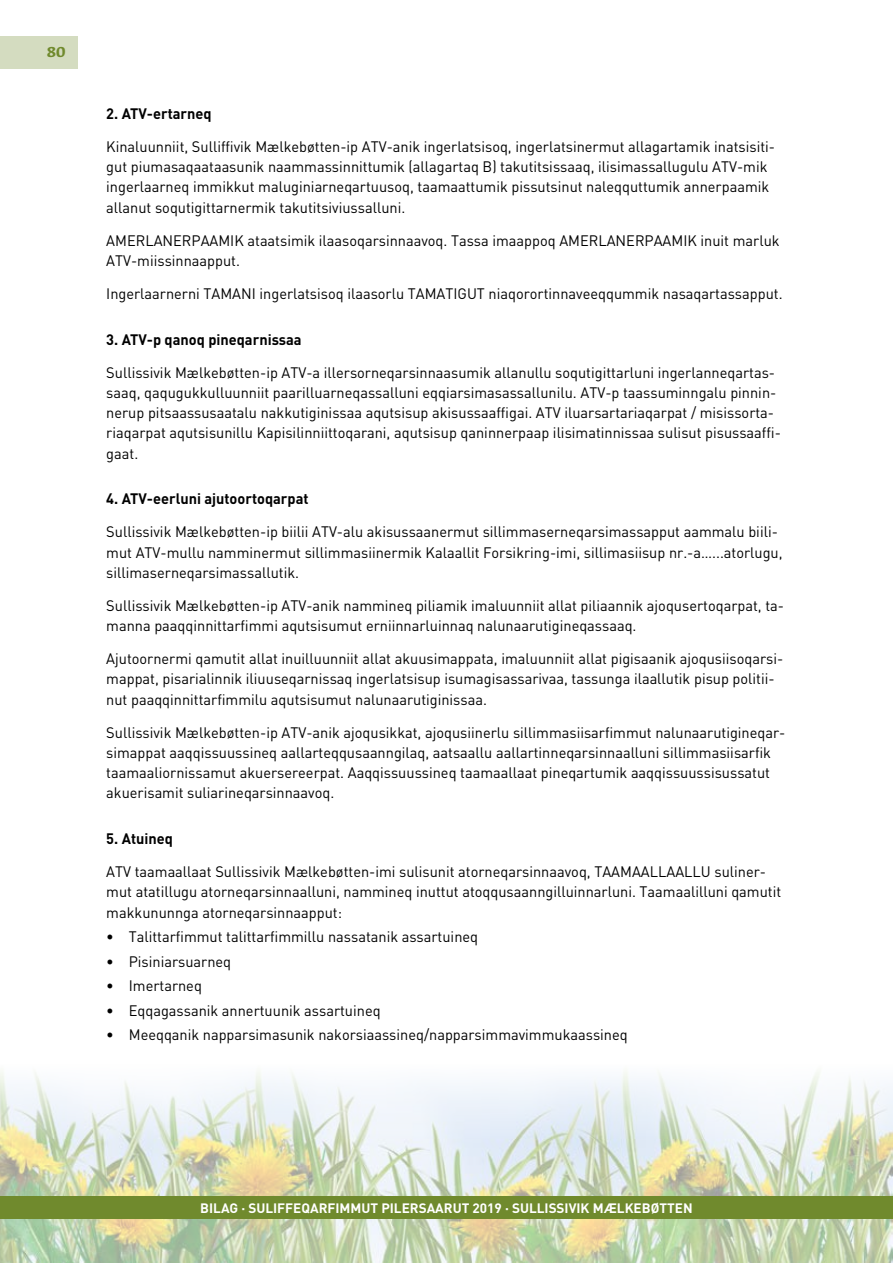
<style>
.page{position:relative;width:893px;height:1263px;background:#fff}
.page>*{position:absolute;margin:0;border:0;box-sizing:border-box;transform-origin:0 0}
.t1{font:15px/20.2px "DIN";color:#000}
.t2{font:700 15px "DIN";color:#000}
.t3{font:700 15px "Kefa";color:#708a2d}
.t4{font:700 13.5px "DIN";color:#fff}
</style>
<div class="page">
<img style="left:0;top:1072px;width:893px;height:191px">
<div style="left:0;top:36px;width:78px;height:33px;background:#d4dcc0"></div>
<div style="left:0;top:1196px;width:893px;height:23px;background:#708a2d"></div>
<p class="t3" style="left:47px;top:42px;width:20px">80</p>
<p class="t2" style="left:106px;top:104px;width:107px">2. ATV-ertarneq</p>
<p class="t1" style="left:106px;top:136px;width:670px">Kinaluunniit, Sulliffivik Mælkebøtten-ip ATV-anik ingerlatsisoq, ingerlatsinermut allagartamik inatsisiti&shy;gut piumasaqaataasunik naammassinnittumik (allagartaq B) takutitsissaaq, ilisimassallugulu ATV-mik ingerlaarneq immikkut maluginiarneqartuusoq, taamaattumik pissutsinut naleqquttumik annerpaamik allanut soqutigittarnermik takutitsiviussalluni.</p>
<p class="t1" style="left:106px;top:230px;width:675px">AMERLANERPAAMIK ataatsimik ilaasoqarsinnaavoq. Tassa imaappoq AMERLANERPAAMIK inuit marluk<br>ATV-miissinnaapput.</p>
<p class="t1" style="left:106px;top:283px;width:678px">Ingerlaarnerni TAMANI ingerlatsisoq ilaasorlu TAMATIGUT niaqorortinnaveeqqummik nasaqartassapput.</p>
<p class="t2" style="left:106px;top:329px;width:197px">3. ATV-p qanoq pineqarnissaa</p>
<p class="t1" style="left:106px;top:362px;width:676px">Sullissivik Mælkebøtten-ip ATV-a illersorneqarsinnaasumik allanullu soqutigittarluni ingerlanneqartas&shy;saaq, qaqugukkulluunniit paarilluarneqassalluni eqqiarsimasassallunilu. ATV-p taassuminngalu pinnin&shy;nerup pitsaassusaatalu nakkutiginissaa aqutsisup akisussaaffigai. ATV iluarsartariaqarpat / misissorta&shy;riaqarpat aqutsisunillu Kapisilinniittoqarani, aqutsisup qaninnerpaap ilisimatinnissaa sulisut pisussaaffi&shy;gaat.</p>
<p class="t2" style="left:106px;top:489px;width:204px">4. ATV-eerluni ajutoortoqarpat</p>
<p class="t1" style="left:106px;top:522px;width:678px">Sullissivik Mælkebøtten-ip biilii ATV-alu akisussaanermut sillimmaserneqarsimassapput aammalu biili&shy;mut ATV-mullu namminermut sillimmasiinermik Kalaallit Forsikring-imi, sillimasiisup nr.-a…...atorlugu, sillimaserneqarsimassallutik.</p>
<p class="t1" style="left:106px;top:595px;width:679px">Sullissivik Mælkebøtten-ip ATV-anik nammineq piliamik imaluunniit allat piliaannik ajoqusertoqarpat, ta&shy;manna paaqqinnittarfimmi aqutsisumut erniinnarluinnaq nalunaarutigineqassaaq.</p>
<p class="t1" style="left:106px;top:648px;width:678px">Ajutoornermi qamutit allat inuilluunniit allat akuusimappata, imaluunniit allat pigisaanik ajoqusiisoqarsi&shy;mappat, pisarialinnik iliuuseqarnissaq ingerlatsisup isumagisassarivaa, tassunga ilaallutik pisup politii&shy;nut paaqqinnittarfimmilu aqutsisumut nalunaarutiginissaa.</p>
<p class="t1" style="left:106px;top:722px;width:681px">Sullissivik Mælkebøtten-ip ATV-anik ajoqusikkat, ajoqusiinerlu sillimmasiisarfimmut nalunaarutigineqar&shy;simappat aaqqissuussineq aallarteqqusaanngilaq, aatsaallu aallartinneqarsinnaalluni sillimmasiisarfik taamaaliornissamut akuersereerpat. Aaqqissuussineq taamaallaat pineqartumik aaqqissuussisussatut akuerisamit suliarineqarsinnaavoq.</p>
<p class="t2" style="left:106px;top:829px;width:68px">5. Atuineq</p>
<p class="t1" style="left:106px;top:861px;width:676px">ATV taamaallaat Sullissivik Mælkebøtten-imi sulisunit atorneqarsinnaavoq, TAAMAALLAALLU suliner&shy;mut atatillugu atorneqarsinnaalluni, nammineq inuttut atoqqusaanngilluinnarluni. Taamaalilluni qamutit makkununnga atorneqarsinnaapput:</p>
<p class="t1" style="left:106px;top:926px;width:373px">• Talittarfimmut talittarfimmillu nassatanik assartuineq</p>
<p class="t1" style="left:106px;top:951px;width:126px">• Pisiniarsuarneq</p>
<p class="t1" style="left:106px;top:975px;width:97px">• Imertarneq</p>
<p class="t1" style="left:106px;top:1000px;width:276px">• Eqqagassanik annertuunik assartuineq</p>
<p class="t1" style="left:106px;top:1024px;width:523px">• Meeqqanik napparsimasunik nakorsiaassineq/napparsimmavimmukaassineq</p>
<p class="t4" style="left:200px;top:1199px;width:494px">BILAG · SULIFFEQARFIMMUT PILERSAARUT 2019 · SULLISSIVIK MÆLKEBØTTEN</p>
<p class="t4" style="left:224px;top:1199px;width:446px">SULIFFEQARFIMMUT PILERSAARUT 2019 · SULLISSIVIK MÆLKEBØTTEN</p>
</div>
